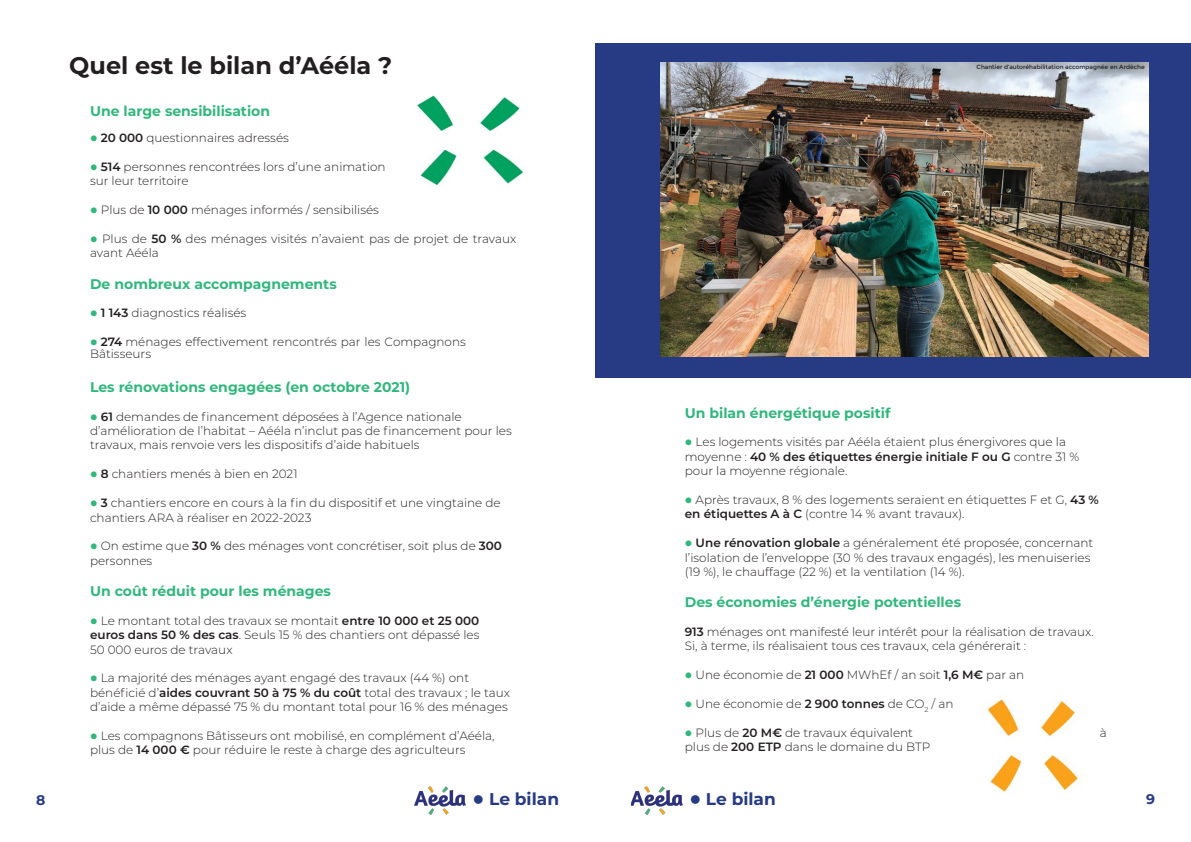
<style>
.page{position:relative;width:1191px;height:842px;background:#fff}
.page>*{position:absolute;margin:0;border:0;box-sizing:border-box;transform-origin:0 0}
.t1{font:700 24px "Montserrat";color:#231f20}
.t2{font:700 17px "Montserrat";color:#273a84}
.t3{font:700 14px "Montserrat";color:#30b77c}
.t4{font:700 14px "Montserrat";color:#273a84}
.t5{font:300 12px/14.4px "Montserrat";color:#231f20}
.t6{font:6px "Montserrat";color:#231f20}
.s1{color:#30b77c}
.s2{font-weight:600}
</style>
<div class="page">
<img style="left:631px;top:787px;width:51px;height:28px">
<img style="left:415px;top:787px;width:50px;height:28px">
<div style="left:595px;top:43px;width:596px;height:334px;background:#273a84"></div>
<img style="left:660px;top:62px;width:488px;height:295px">
<img style="left:417px;top:95px;width:107px;height:91px">
<img style="left:988px;top:699px;width:90px;height:93px">
<p class="t1" style="left:69px;top:48px;width:324px">Quel est le bilan d’Aééla ?</p>
<p class="t3" style="left:90px;top:101px;width:182px">Une large sensibilisation</p>
<p class="t5" style="left:90px;top:130px;width:200px"><span class="s1">●</span> <span class="s2">20 000</span> questionnaires adressés</p>
<p class="t5" style="left:90px;top:159px;width:297px"><span class="s1">●</span> <span class="s2">514</span> personnes rencontrées lors d’une animation sur leur territoire</p>
<p class="t5" style="left:90px;top:202px;width:290px"><span class="s1">●</span> Plus de <span class="s2">10 000</span> ménages informés / sensibilisés</p>
<p class="t5" style="left:90px;top:231px;width:428px"><span class="s1">●</span> Plus de <span class="s2">50 %</span> des ménages visités n’avaient pas de projet de travaux avant Aééla</p>
<p class="t3" style="left:90px;top:274px;width:248px">De nombreux accompagnements</p>
<p class="t5" style="left:90px;top:306px;width:158px"><span class="s1">●</span> <span class="s2">1 143</span> diagnostics réalisés</p>
<p class="t5" style="left:90px;top:336px;width:377px;line-height:11.8px"><span class="s1">●</span> <span class="s2">274</span> ménages effectivement rencontrés par les Compagnons<br>Bâtisseurs</p>
<p class="t3" style="left:90px;top:377px;width:322px">Les rénovations engagées (en octobre 2021)</p>
<p class="t5" style="left:90px;top:409px;width:423px"><span class="s1">●</span> <span class="s2">61</span> demandes de financement déposées à l’Agence nationale d’amélioration de l’habitat – Aééla n’inclut pas de financement pour les travaux, mais renvoie vers les dispositifs d’aide habituels</p>
<p class="t5" style="left:90px;top:466px;width:209px"><span class="s1">●</span> <span class="s2">8</span> chantiers menés à bien en 2021</p>
<p class="t5" style="left:90px;top:495px;width:412px"><span class="s1">●</span> <span class="s2">3</span> chantiers encore en cours à la fin du dispositif et une vingtaine de chantiers ARA à réaliser en 2022-2023</p>
<p class="t5" style="left:90px;top:538px;width:413px"><span class="s1">●</span> On estime que <span class="s2">30 %</span> des ménages vont concrétiser, soit plus de <span class="s2">300 </span>personnes</p>
<p class="t3" style="left:90px;top:581px;width:242px">Un coût réduit pour les ménages</p>
<p class="t5" style="left:90px;top:613px;width:391px;text-align:justify"><span class="s1">●</span> Le montant total des travaux se montait <span class="s2">entre 10 000 et 25 000 euros dans 50 % des cas</span>. Seuls 15 % des chantiers ont dépassé les 50 000 euros de travaux</p>
<p class="t5" style="left:90px;top:670px;width:422px"><span class="s1">●</span> La majorité des ménages ayant engagé des travaux (44 %) ont bénéficié d’<span class="s2">aides couvrant 50 à 75 % du coût</span> total des travaux ; le taux d’aide a même dépassé 75 % du montant total pour 16 % des ménages</p>
<p class="t5" style="left:90px;top:728px;width:406px"><span class="s1">●</span> Les compagnons Bâtisseurs ont mobilisé, en complément d’Aééla, plus de <span class="s2">14 000 €</span> pour réduire le reste à charge des agriculteurs</p>
<p class="t6" style="left:976px;top:64px;width:170px">Chantier d’autoréhabilitation accompagnée en Ardèche</p>
<p class="t3" style="left:685px;top:402px;width:207px">Un bilan énergétique positif</p>
<p class="t5" style="left:685px;top:434px;width:396px"><span class="s1">●</span> Les logements visités par Aééla étaient plus énergivores que la moyenne : <span class="s2">40 % des étiquettes énergie initiale F ou G</span> contre 31 % pour la moyenne régionale.</p>
<p class="t5" style="left:685px;top:492px;width:415px"><span class="s1">●</span> Après travaux, 8 % des logements seraient en étiquettes F et G, <span class="s2">43 % en étiquettes A à C</span> (contre 14 % avant travaux).</p>
<p class="t5" style="left:685px;top:535px;width:410px"><span class="s1">●</span> <span class="s2">Une rénovation globale</span> a généralement été proposée, concernant l’isolation de l’enveloppe (30 % des travaux engagés), les menuiseries (19 %), le chauffage (22 %) et la ventilation (14 %).</p>
<p class="t3" style="left:685px;top:592px;width:278px">Des économies d’énergie potentielles</p>
<p class="t5" style="left:685px;top:624px;width:410px"><span class="s2">913</span> ménages ont manifesté leur intérêt pour la réalisation de travaux.</p>
<p class="t5" style="left:685px;top:638px;width:343px">Si, à terme, ils réalisaient tous ces travaux, cela générerait :</p>
<p class="t5" style="left:685px;top:667px;width:341px"><span class="s1">●</span> Une économie de <span class="s2">21 000</span> MWhEf / an soit <span class="s2">1,6 M€</span> par an</p>
<p class="t5" style="left:685px;top:696px;width:270px"><span class="s1">●</span> Une économie de <span class="s2">2 900 tonnes</span> de CO<sub>2</sub> / an</p>
<p class="t5" style="left:685px;top:725px;width:230px"><span class="s1">●</span> Plus de <span class="s2">20 M€</span> de travaux équivalent</p>
<p class="t5" style="left:1100px;top:725px;width:8px">à</p>
<p class="t5" style="left:685px;top:739px;width:247px">plus de <span class="s2">200 ETP</span> dans le domaine du BTP</p>
<p class="t4" style="left:36px;top:790px;width:11px">8</p>
<p class="t2" style="left:473px;top:787px;width:88px">● Le bilan</p>
<p class="t2" style="left:690px;top:787px;width:88px">● Le bilan</p>
<p class="t4" style="left:1146px;top:789px;width:10px">9</p>
</div>
